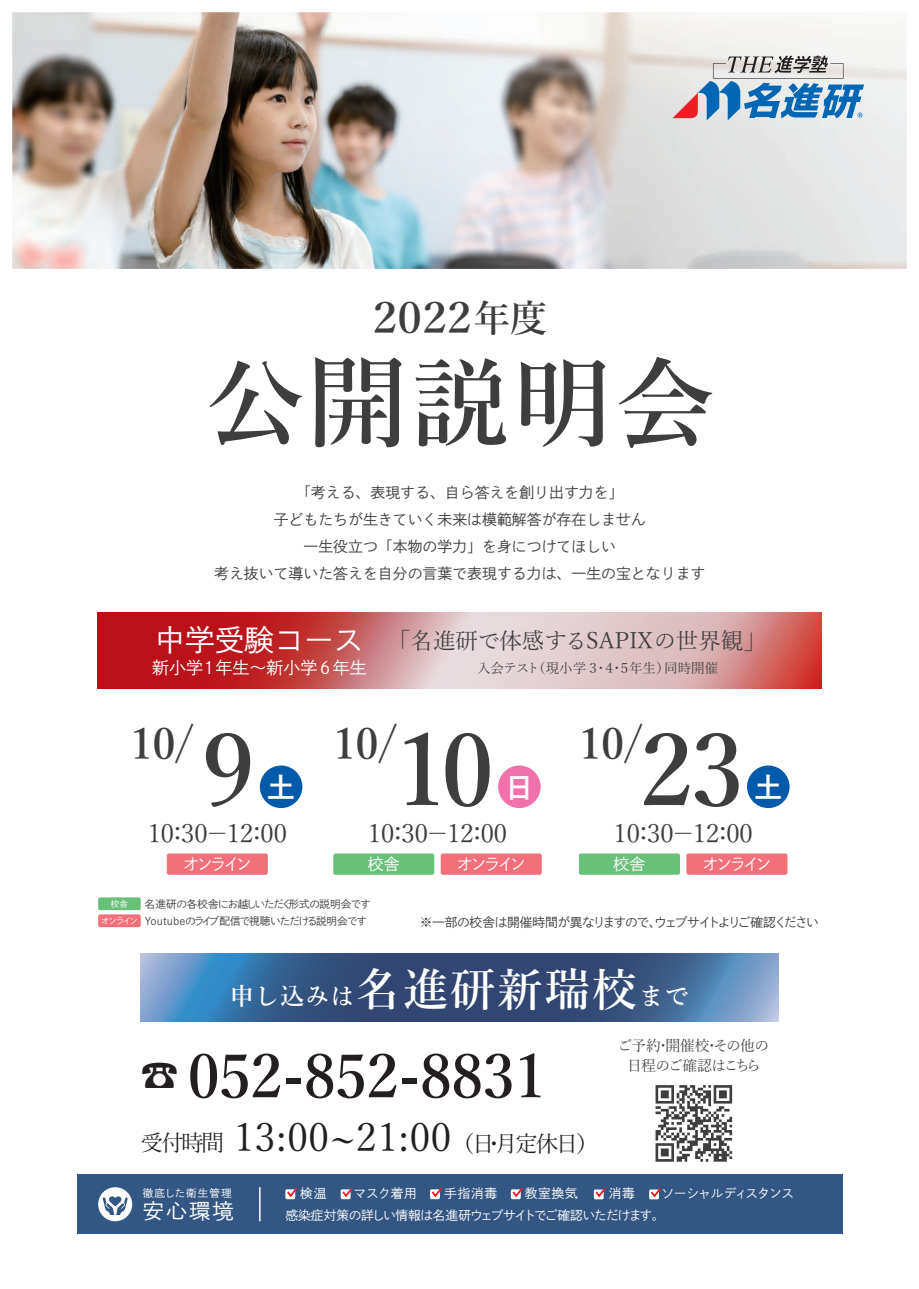
<style>
.page{position:relative;width:919px;height:1289px;background:#fff}
.page>*{position:absolute;margin:0;border:0;box-sizing:border-box;transform-origin:0 0}
.t1{font:600 99px "Yu Mincho";color:#3e3e3f}
.t2{font:600 97.5px "Yu Mincho";letter-spacing:.05em;color:#3e3e3f}
.t3{font:600 60px "Yu Mincho";color:#231f20}
.t4{font:600 43.2px "Yu Mincho";letter-spacing:-.21em;color:#3e3e3f}
.t5{font:29.7px "DNP Shuei Go Kin Std L";color:#fff}
.t6{font:700 28.35px "Yu Gothic";color:#fff}
.t7{font:25.5px "Yu Mincho";letter-spacing:-.025em;color:#3e3e3f}
.t8{font:600 24px "Yu Mincho";letter-spacing:.05em;color:#fff}
.t9{font:22.5px "Yu Mincho";letter-spacing:-.1em;color:#231f20}
.t10{font:22.5px "Yu Mincho";color:#3e3e3f}
.t11{font:21.3px "DNP Shuei Go Kin Std L";color:#fff}
.t12{font:16.95px "DNP Shuei Go Kin Std L";color:#fff}
.t13{font:15.9px "DNP Shuei Go Kin Std L";letter-spacing:-.145em;color:#fff}
.t14{font:14.85px/27px "DNP Shuei Go Kin Std L";color:#3e3e3f;text-align:center}
.t15{font:14.85px/19.2px "Yu Mincho";letter-spacing:-.05em;color:#3e3e3f;text-align:center}
.t16{font:13.5px "Yu Mincho";color:#3e3e3f}
.t17{font:12.75px "DNP Shuei Go Kin Std L";letter-spacing:-.035em;color:#fff}
.t18{font:12.75px "DNP Shuei Go Kin Std L";letter-spacing:-.08em;color:#3e3e3f}
.t19{font:12.75px "DNP Shuei Go Kin Std L";letter-spacing:.05em;color:#fff}
.t20{font:10.65px/17px "DNP Shuei Go Kin Std L";letter-spacing:-.04em;color:#3e3e3f}
.t21{font:10.65px "DNP Shuei Go Kin Std L";letter-spacing:.09em;color:#fff}
.t22{font:8.55px/17px "DNP Shuei Go Kin Std L";letter-spacing:-.145em;color:#fff;text-align:center}
.s1{font-size:37.5px}
.s2{font-size:45px}
.s3{font-size:39px}
</style>
<div class="page">
<img style="left:13px;top:13px;width:893px;height:255px">
<div style="left:77px;top:1174px;width:765px;height:59px;background:#335784"></div>
<div style="left:98px;top:897px;width:43px;height:13px;background:#68c079;border-radius:2px"></div>
<div style="left:98px;top:914px;width:43px;height:13px;background:#f17079;border-radius:2px"></div>
<svg style="left:655px;top:1085px;width:77px;height:76px"></svg>
<hr style="left:259px;top:1187px;width:1px;height:34px;background:#fff">
<svg style="left:141px;top:953px;width:637px;height:68px;background:#416391"></svg>
<svg style="left:285px;top:1188px;width:13px;height:10px"></svg>
<svg style="left:340px;top:1187px;width:13px;height:11px"></svg>
<svg style="left:430px;top:1187px;width:12px;height:11px"></svg>
<div style="left:511px;top:1189px;width:9px;height:10px;background:#fff;border-radius:2px"></div>
<svg style="left:510px;top:1187px;width:13px;height:11px"></svg>
<svg style="left:649px;top:1188px;width:12px;height:10px"></svg>
<svg style="left:593px;top:1188px;width:13px;height:10px"></svg>
<div style="left:98px;top:1187px;width:34px;height:34px;background:#fff;border-radius:50%"></div>
<svg style="left:103px;top:1196px;width:25px;height:18px"></svg>
<div style="left:333px;top:853px;width:101px;height:21px;background:#68c079;border-radius:2px"></div>
<div style="left:440px;top:853px;width:101px;height:21px;background:#f17079;border-radius:2px"></div>
<div style="left:747px;top:765px;width:42px;height:43px;background:#015aaa;border-radius:50%"></div>
<div style="left:579px;top:853px;width:101px;height:21px;background:#68c079;border-radius:2px"></div>
<div style="left:686px;top:853px;width:101px;height:21px;background:#f17079;border-radius:2px"></div>
<div style="left:167px;top:853px;width:101px;height:21px;background:#f17079;border-radius:2px"></div>
<div style="left:260px;top:765px;width:42px;height:43px;background:#015aaa;border-radius:50%"></div>
<div style="left:498px;top:765px;width:42px;height:43px;background:#f171ab;border-radius:50%"></div>
<svg style="left:672px;top:56px;width:191px;height:64px;background:#9eb3c7"></svg>
<svg style="left:98px;top:612px;width:723px;height:76px;background:#d07c7e"></svg>
<h3 class="t4" style="left:363px;top:294px;width:185px">２０２２<span class="s1">年度</span></h3>
<h2 class="t2" style="left:206px;top:348px;width:508px">公開説明会</h2>
<p class="t14" style="left:214px;top:479px;width:493px">「考える、表現する、自ら答えを創り出す力を」<br>子どもたちが生きていく未来は模範解答が存在しません<br>一生役立つ「本物の学力」を身につけてほしい<br>考え抜いて導いた答えを自分の言葉で表現する力は、一生の宝となります</p>
<h3 class="t5" style="left:155px;top:620px;width:210px">中学受験コース</h3>
<p class="t12" style="left:152px;top:656px;width:216px">新小学１年生～新小学6年生</p>
<h3 class="t10" style="left:388px;top:619px;width:379px">「名進研で体感するSAPIXの世界観」</h3>
<p class="t16" style="left:477px;top:655px;width:242px">入会テスト（現小学 3・４・５年生）同時開催</p>
<h3 class="t4" style="left:130px;top:720px;width:65px">10/</h3>
<h1 class="t1" style="left:202px;top:715px;width:53px">9</h1>
<h3 class="t4" style="left:333px;top:720px;width:65px">10/</h3>
<h3 class="t7" style="left:367px;top:810px;width:141px">10：30－12：00</h3>
<h1 class="t1" style="left:395px;top:715px;width:100px">10</h1>
<h3 class="t6" style="left:267px;top:771px;width:30px">土</h3>
<h3 class="t6" style="left:505px;top:771px;width:30px">日</h3>
<h3 class="t7" style="left:147px;top:810px;width:141px">10：30－12：00</h3>
<p class="t13" style="left:183px;top:853px;width:70px">オンライン</p>
<p class="t13" style="left:368px;top:853px;width:33px">校舎</p>
<p class="t13" style="left:457px;top:853px;width:70px">オンライン</p>
<h3 class="t4" style="left:579px;top:720px;width:65px">10/</h3>
<h1 class="t1" style="left:640px;top:715px;width:104px">23</h1>
<h3 class="t6" style="left:754px;top:771px;width:30px">土</h3>
<h3 class="t7" style="left:613px;top:810px;width:141px">10：30－12：00</h3>
<p class="t13" style="left:613px;top:853px;width:33px">校舎</p>
<p class="t13" style="left:702px;top:853px;width:70px">オンライン</p>
<p class="t22" style="left:101px;top:895px;width:38px">校舎<br>オンライン</p>
<p class="t20" style="left:145px;top:895px;width:227px">名進研の各校舎にお越しいただく形式の説明会です<br>Youtubeのライブ配信で視聴いただける説明会です</p>
<p class="t18" style="left:420px;top:913px;width:400px">※一部の校舎は開催時間が異なりますので、ウェブサイトよりご確認ください</p>
<h3 class="t8" style="left:230px;top:982px;width:460px">申し込みは<span class="s2">名進研新瑞校</span>まで</h3>
<h3 class="t3" style="left:141px;top:1042px;width:406px"><sup>☎</sup> 052-852-8831</h3>
<h3 class="t9" style="left:141px;top:1123px;width:459px">受付時間 <span class="s3">13:00~21:00</span>（日・月定休日）</h3>
<p class="t15" style="left:617px;top:1034px;width:153px">ご予約・開催校・その他の日程のご確認はこちら</p>
<p class="t21" style="left:143px;top:1185px;width:90px">徹底した衛生管理</p>
<p class="t19" style="left:300px;top:1184px;width:279px">検温 　 マスク着用　　手指消毒　　教室換気</p>
<p class="t17" style="left:608px;top:1184px;width:187px">消毒　 ソーシャルディスタンス</p>
<h3 class="t11" style="left:143px;top:1196px;width:92px">安心環境</h3>
<p class="t17" style="left:285px;top:1206px;width:380px">感染症対策の詳しい情報は名進研ウェブサイトでご確認いただけます。</p>
</div>
